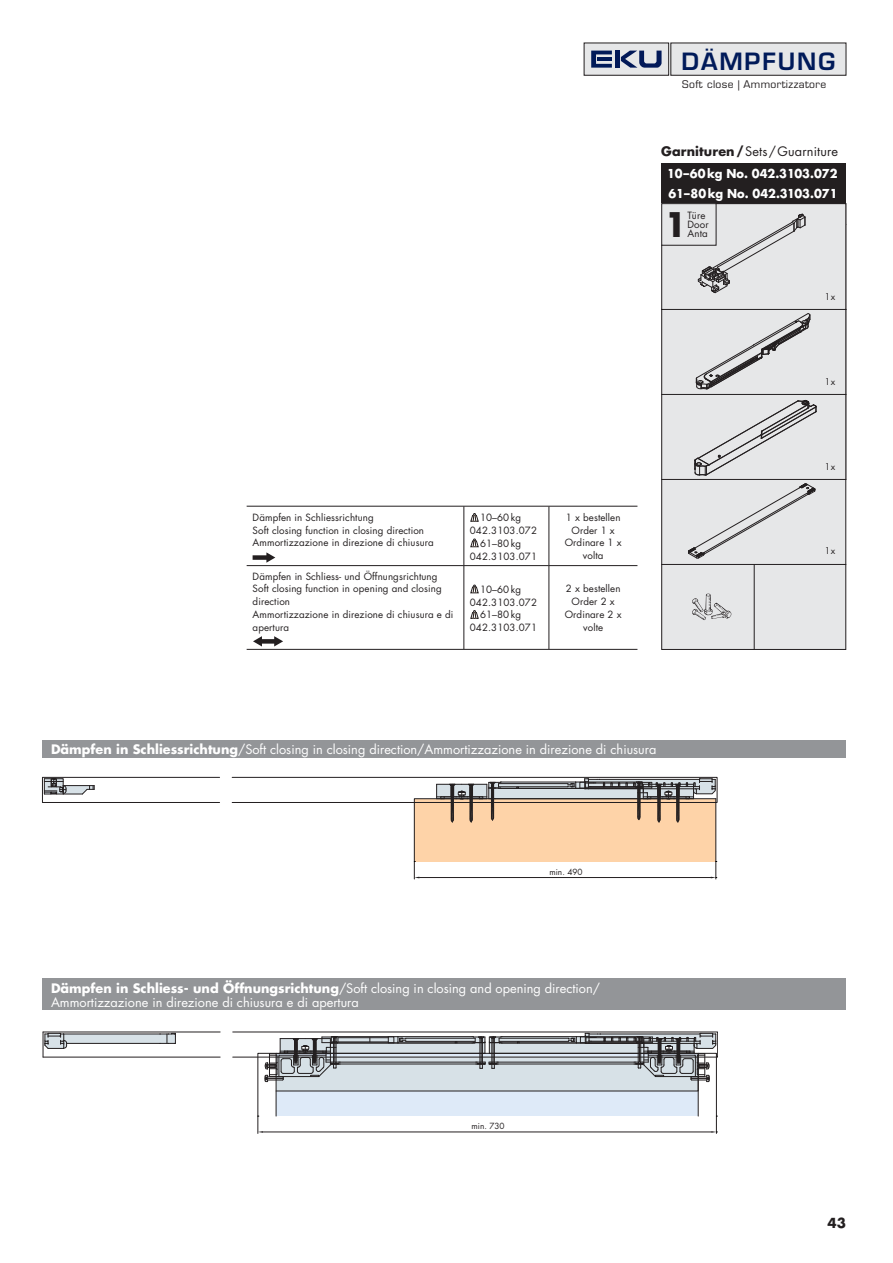
<style>
.page{position:relative;width:893px;height:1263px;background:#fff}
.page>*{position:absolute;margin:0;border:0;box-sizing:border-box;transform-origin:0 0}
.t1{font:700 33px "Futura Std";color:#231f20}
.t2{font:600 23.25px "Eurostile";letter-spacing:.08em;color:#001a59}
.t3{font:700 13.5px "Futura Std";color:#231f20}
.t4{font:12.75px/13.5px "Futura Std";color:#fff}
.t5{font:12.75px "Futura Std";letter-spacing:.01em;color:#231f20}
.t6{font:700 12px/19.5px "Futura Std";color:#fff;scale:.95 1}
.t7{font:10.2px "Eurostile";letter-spacing:.04em;color:#231f20}
.t8{font:9.75px/12.8px "Futura Std";letter-spacing:.01em;color:#231f20;text-align:center}
.t9{font:9px "Futura Std";letter-spacing:.06em;color:#231f20}
.t10{font:8.25px "Futura";color:#231f20}
.s1{font-weight:700}
</style>
<div class="page">
<div style="left:584px;top:43px;width:84px;height:32px;background:#e6e7e8"></div>
<div style="left:615px;top:51px;width:5px;height:17px;background:#021958"></div>
<svg style="left:621px;top:51px;width:40px;height:17px"></svg>
<svg style="left:591px;top:51px;width:21px;height:17px"></svg>
<hr style="left:597px;top:57px;width:14px;height:4px;background:#001a59">
<div style="left:670px;top:43px;width:176px;height:32px;background:#e6e7e8"></div>
<div style="left:232px;top:777px;width:485px;height:26px;border:1px solid #231f20"></div>
<hr style="left:42px;top:777px;width:177px;height:1px;background:#231f20">
<hr style="left:42px;top:802px;width:177px;height:1px;background:#231f20">
<svg style="left:42px;top:777px;width:53px;height:25px"></svg>
<svg style="left:414px;top:778px;width:302px;height:101px"></svg>
<hr style="left:43px;top:1032px;width:177px;height:1px;background:#231f20">
<hr style="left:43px;top:1057px;width:177px;height:1px;background:#231f20">
<svg style="left:43px;top:1032px;width:133px;height:25px"></svg>
<svg style="left:257px;top:1033px;width:460px;height:100px"></svg>
<svg style="left:661px;top:203px;width:186px;height:447px;background:#dfdfe0"></svg>
<div style="left:661px;top:204px;width:55px;height:41px;background:#e6e7e8"></div>
<div style="left:661px;top:203px;width:55px;height:43px;border:1px solid #231f20"></div>
<hr style="left:661px;top:394px;width:185px;height:1px;background:#231f20">
<hr style="left:661px;top:479px;width:185px;height:1px;background:#231f20">
<hr style="left:661px;top:564px;width:185px;height:1px;background:#231f20">
<hr style="left:753px;top:564px;width:1px;height:86px;background:#231f20">
<svg style="left:687px;top:483px;width:128px;height:76px;background:#dbdcdd"></svg>
<svg style="left:692px;top:594px;width:39px;height:26px"></svg>
<svg style="left:694px;top:400px;width:122px;height:76px;background:#d4d5d6"></svg>
<svg style="left:689px;top:313px;width:121px;height:76px;background:#d0d0d1"></svg>
<svg style="left:696px;top:214px;width:112px;height:79px;background:#d4d4d5"></svg>
<div style="left:661px;top:164px;width:185px;height:39px;background:#231f20"></div>
<div style="left:43px;top:741px;width:803px;height:17px;background:#939598"></div>
<div style="left:43px;top:978px;width:803px;height:32px;background:#939598"></div>
<hr style="left:247px;top:506px;width:302px;height:1px;background:#231f20">
<hr style="left:463px;top:506px;width:1px;height:59px;background:#231f20">
<hr style="left:549px;top:506px;width:88px;height:1px;background:#231f20">
<hr style="left:548px;top:506px;width:1px;height:59px;background:#231f20">
<hr style="left:247px;top:565px;width:302px;height:1px;background:#231f20">
<hr style="left:463px;top:566px;width:1px;height:83px;background:#231f20">
<hr style="left:549px;top:565px;width:88px;height:1px;background:#231f20">
<hr style="left:548px;top:566px;width:1px;height:83px;background:#231f20">
<hr style="left:247px;top:649px;width:390px;height:1px;background:#231f20">
<svg style="left:470px;top:513px;width:8px;height:9px"></svg>
<svg style="left:470px;top:539px;width:8px;height:8px"></svg>
<svg style="left:470px;top:585px;width:8px;height:8px"></svg>
<svg style="left:470px;top:610px;width:8px;height:9px"></svg>
<div style="left:260px;top:639px;width:16px;height:5px;background:#231f20"></div>
<svg style="left:253px;top:636px;width:9px;height:11px"></svg>
<svg style="left:274px;top:636px;width:9px;height:11px"></svg>
<div style="left:252px;top:555px;width:16px;height:5px;background:#231f20"></div>
<svg style="left:266px;top:552px;width:9px;height:11px"></svg>
<h2 class="t2" style="left:681px;top:52px;width:155px">DÄMPFUNG</h2>
<p class="t7" style="left:682px;top:80px;width:145px">Soft close | Ammortizzatore</p>
<h3 class="t5" style="left:661px;top:146px;width:178px"><span class="s1">Garnituren /</span>Sets/Guarniture</h3>
<p class="t6" style="left:667px;top:165px;width:181px">10–60 kg No. 042.3103.072<br>61–80 kg No. 042.3103.071</p>
<p class="t8" style="left:687px;top:212px;width:23px;line-height:9px;text-align:left">Türe<br>Door<br>Anta</p>
<h1 class="t1" style="left:664px;top:209px;width:24px">1</h1>
<p class="t8" style="left:687px;top:228px;width:23px">Porte</p>
<p class="t8" style="left:253px;top:511px;width:183px;text-align:left">Dämpfen in Schliessrichtung<br>Soft closing function in closing direction<br>Ammortizzazione in direzione di chiusura</p>
<p class="t8" style="left:470px;top:512px;width:69px">10–60 kg<br>042.3103.072<br>61–80 kg<br>042.3103.071</p>
<p class="t8" style="left:564px;top:511px;width:58px">1 x bestellen<br>Order 1 x<br>Ordinare 1 x volta</p>
<p class="t8" style="left:253px;top:570px;width:202px;text-align:left">Dämpfen in Schliess- und Öffnungsrichtung<br>Soft closing function in opening and closing direction<br>Ammortizzazione in direzione di chiusura e di apertura</p>
<p class="t8" style="left:470px;top:584px;width:69px">10–60 kg<br>042.3103.072<br>61–80 kg<br>042.3103.071</p>
<p class="t8" style="left:564px;top:583px;width:58px">2 x bestellen<br>Order 2 x<br>Ordinare 2 x volte</p>
<h3 class="t4" style="left:51px;top:743px;width:607px"><span class="s1">Dämpfen in Schliessrichtung</span>/Soft closing in closing direction/Ammortizzazione in direzione di chiusura</h3>
<p class="t10" style="left:549px;top:868px;width:35px">min. 490</p>
<h3 class="t4" style="left:51px;top:983px;width:550px"><span class="s1">Dämpfen in Schliess- und Öffnungsrichtung</span>/Soft closing in closing and opening direction/<br>Ammortizzazione in direzione di chiusura e di apertura</h3>
<p class="t10" style="left:471px;top:1123px;width:35px">min. 730</p>
<p class="t9" style="left:824px;top:292px;width:12px">1x</p>
<p class="t9" style="left:824px;top:377px;width:12px">1x</p>
<p class="t9" style="left:824px;top:462px;width:12px">1x</p>
<p class="t9" style="left:824px;top:547px;width:12px">1x</p>
<h3 class="t3" style="left:827px;top:1217px;width:20px">43</h3>
</div>
